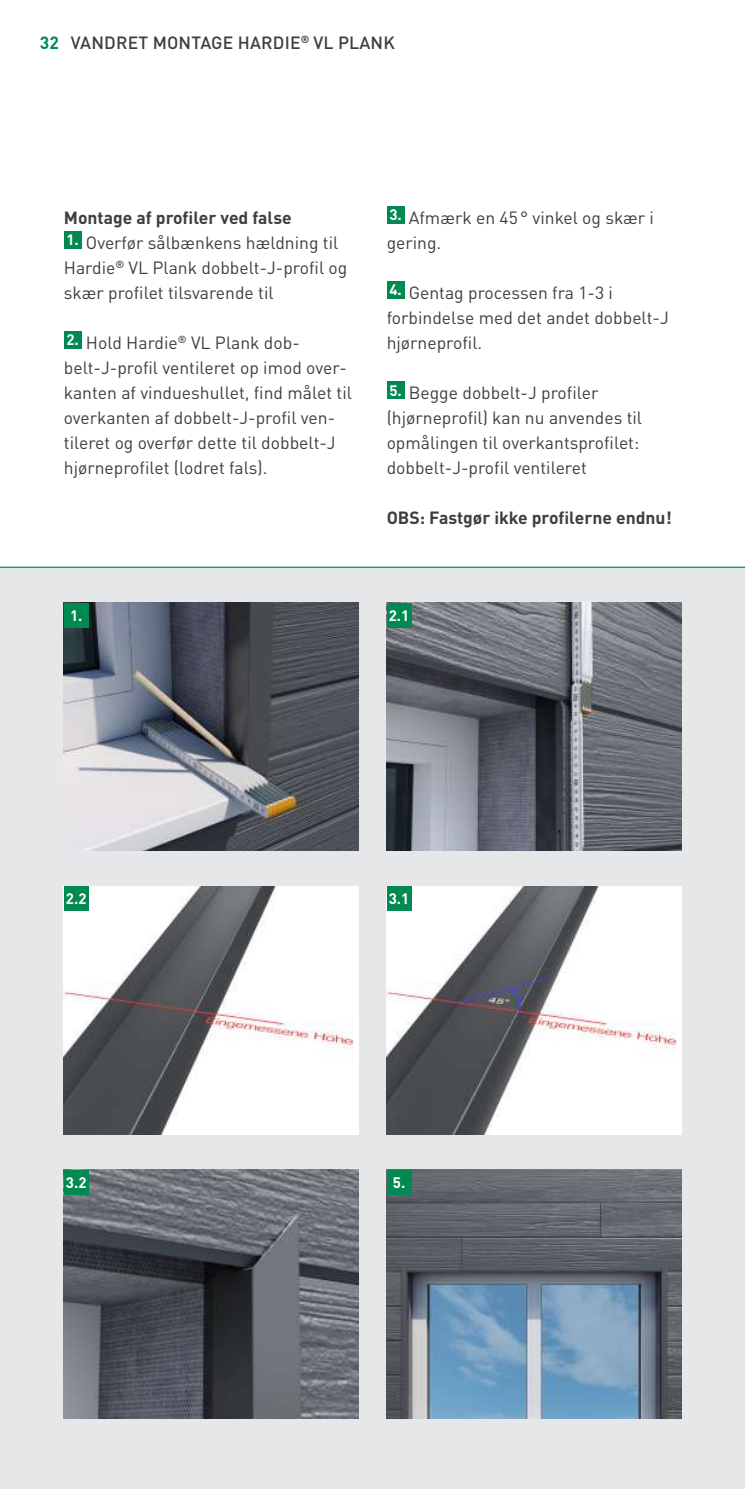
<style>
.page{position:relative;width:745px;height:1489px;background:#fff}
.page>*{position:absolute;margin:0;border:0;box-sizing:border-box;transform-origin:0 0}
.t1{font:17.5px/25px "DIN Pro";color:#3e3e3f}
.t2{font:700 17.5px "DIN Pro";color:#3e3e3f}
.t3{font:500 17.5px "DIN Pro";letter-spacing:.01em;color:#3e3e3f}
.t4{font:700 15px "DIN Pro";color:#fff}
.s1{font-weight:700;color:#008a52}
</style>
<div class="page">
<div style="left:0;top:568px;width:744px;height:920px;background:#e6e7e9"></div>
<hr style="left:0;top:566px;width:744px;height:2px;background:#00915e">
<div style="left:64px;top:231px;width:17px;height:17px;background:#008a52"></div>
<div style="left:64px;top:331px;width:17px;height:17px;background:#008a52"></div>
<div style="left:386px;top:206px;width:18px;height:17px;background:#008a52"></div>
<div style="left:386px;top:281px;width:18px;height:17px;background:#008a52"></div>
<div style="left:386px;top:381px;width:18px;height:17px;background:#008a52"></div>
<img style="left:64px;top:602px;width:294px;height:248px">
<div style="left:64px;top:602px;width:25px;height:25px;background:#008a52"></div>
<img style="left:386px;top:602px;width:294px;height:248px">
<div style="left:386px;top:602px;width:25px;height:25px;background:#008a52"></div>
<img style="left:64px;top:886px;width:294px;height:248px">
<div style="left:64px;top:886px;width:25px;height:25px;background:#008a52"></div>
<img style="left:386px;top:886px;width:294px;height:248px">
<div style="left:386px;top:886px;width:25px;height:25px;background:#008a52"></div>
<img style="left:64px;top:1169px;width:294px;height:248px">
<div style="left:64px;top:1169px;width:25px;height:25px;background:#008a52"></div>
<img style="left:386px;top:1169px;width:294px;height:248px">
<div style="left:386px;top:1169px;width:25px;height:25px;background:#008a52"></div>
<p class="t3" style="left:40px;top:28px;width:356px"><span class="s1">32</span> VANDRET MONTAGE HARDIE<sup>®</sup> VL PLANK</p>
<p class="t2" style="left:64px;top:203px;width:229px">Montage af profiler ved false</p>
<p class="t1" style="left:64px;top:228px;width:285px"><sup>1.</sup> Overfør sålbænkens hældning til<br>Hardie<sup>®</sup> VL Plank dobbelt-J-profil og skær profilet tilsvarende til</p>
<p class="t1" style="left:64px;top:328px;width:289px"><sup>2.</sup> Hold Hardie<sup>®</sup> VL Plank dob&shy;belt-J-profil ventileret op imod over&shy;kanten af vindueshullet, find målet til overkanten af dobbelt-J-profil ven&shy;tileret og overfør dette til dobbelt-J hjørneprofilet (lodret fals).</p>
<p class="t1" style="left:386px;top:203px;width:269px"><sup>3.</sup> Afmærk en 45° vinkel og skær i gering.</p>
<p class="t1" style="left:386px;top:278px;width:283px"><sup>4.</sup> Gentag processen fra 1-3 i forbindelse med det andet dobbelt-J hjørneprofil.</p>
<p class="t1" style="left:386px;top:378px;width:257px"><sup>5.</sup> Begge dobbelt-J profiler (hjørneprofil) kan nu anvendes til opmålingen til overkantsprofilet: dobbelt-J-profil ventileret</p>
<p class="t2" style="left:386px;top:503px;width:286px">OBS: Fastgør ikke profilerne endnu!</p>
<p class="t4" style="left:70px;top:603px;width:14px">1.</p>
<p class="t4" style="left:388px;top:603px;width:22px">2.1</p>
<p class="t4" style="left:66px;top:886px;width:22px">2.2</p>
<p class="t4" style="left:388px;top:886px;width:22px">3.1</p>
<p class="t4" style="left:66px;top:1170px;width:22px">3.2</p>
<p class="t4" style="left:392px;top:1170px;width:14px">5.</p>
</div>
